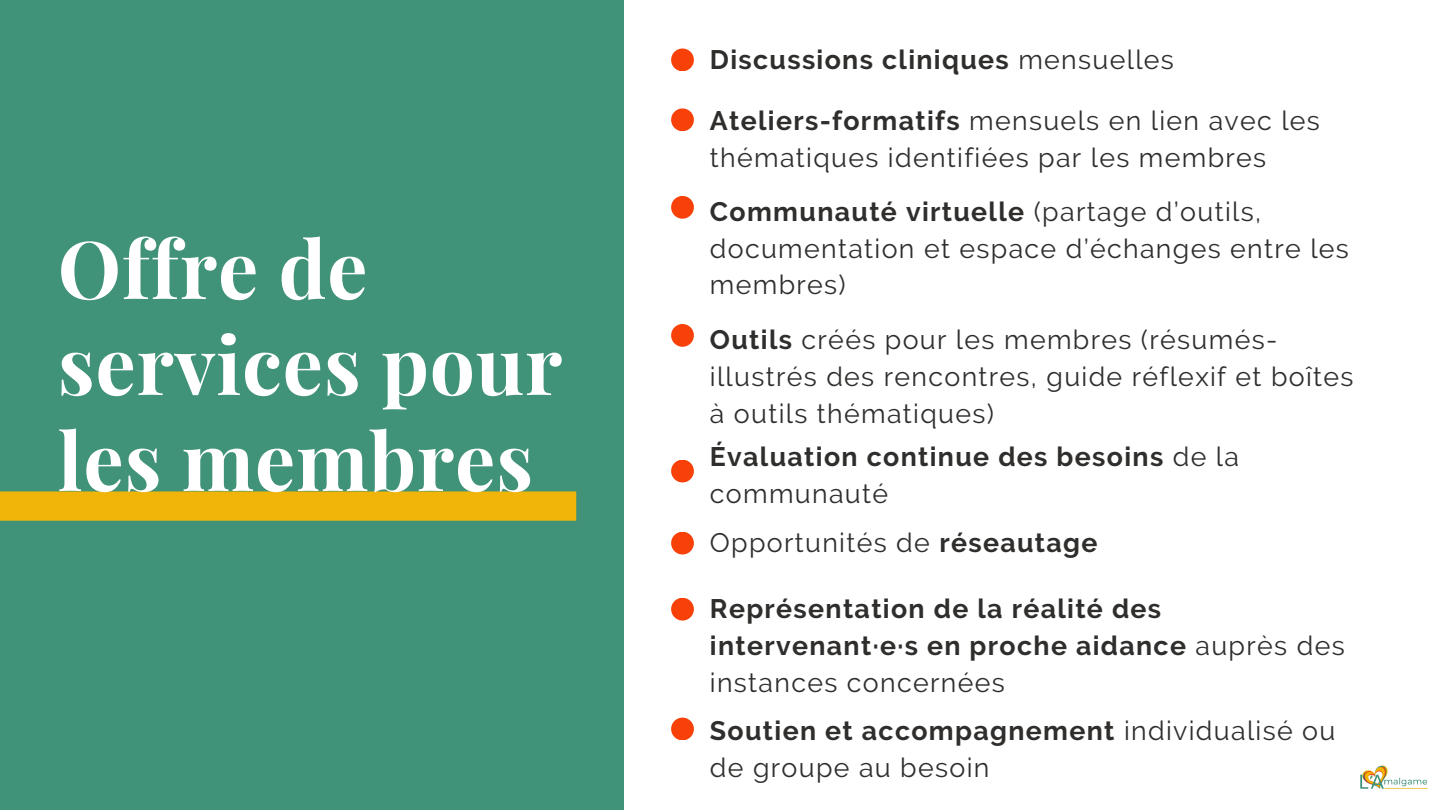
<style>
.page{position:relative;width:1440px;height:810px;background:#409278}
.page>*{position:absolute;margin:0;border:0;box-sizing:border-box;transform-origin:0 0}
.t1{font:700 80px/96px "Playfair Display";letter-spacing:.01em;color:#fff}
.t2{font:26.7px/36.8px "Raleway";letter-spacing:.05em;color:#302e2c}
.t3{font:700 26.7px/36.8px "Raleway";letter-spacing:.05em;color:#302e2c}
.s1{font-weight:400}
.s2{font-weight:700}
</style>
<div class="page">
<div style="left:625px;top:0;width:815px;height:810px;background:#fff"></div>
<div style="left:671px;top:49px;width:23px;height:22px;background:#f84009;border-radius:50%"></div>
<div style="left:671px;top:108px;width:23px;height:23px;background:#f84009;border-radius:50%"></div>
<div style="left:671px;top:196px;width:23px;height:23px;background:#f84009;border-radius:50%"></div>
<div style="left:671px;top:324px;width:23px;height:23px;background:#f84009;border-radius:50%"></div>
<div style="left:671px;top:460px;width:23px;height:22px;background:#f84009;border-radius:50%"></div>
<div style="left:671px;top:532px;width:23px;height:23px;background:#f84009;border-radius:50%"></div>
<div style="left:671px;top:718px;width:23px;height:22px;background:#f84009;border-radius:50%"></div>
<div style="left:671px;top:598px;width:23px;height:23px;background:#f84009;border-radius:50%"></div>
<div style="left:0;top:491px;width:576px;height:30px;background:#f0b508"></div>
<img style="left:1360px;top:765px;width:68px;height:24px">
<p class="t1" style="left:58px;top:218px;width:506px">Offre de services pour les membres</p>
<p class="t3" style="left:710px;top:41px;width:466px">Discussions cliniques <span class="s1">mensuelles</span></p>
<p class="t2" style="left:710px;top:102px;width:612px"><span class="s2">Ateliers-formatifs</span> mensuels en lien avec les thématiques identifiées par les membres</p>
<p class="t2" style="left:710px;top:193px;width:641px"><span class="s2">Communauté virtuelle</span> (partage d’outils, documentation et espace d’échanges entre les membres)</p>
<p class="t2" style="left:710px;top:321px;width:645px"><span class="s2">Outils</span> créés pour les membres (résumés&shy;illustrés des rencontres, guide réflexif et boîtes à outils thématiques)</p>
<p class="t3" style="left:710px;top:438px;width:531px">Évaluation continue des besoins <span class="s1">de la communauté</span></p>
<p class="t2" style="left:710px;top:524px;width:389px">Opportunités de <span class="s2">réseautage</span></p>
<p class="t3" style="left:710px;top:591px;width:636px">Représentation de la réalité des intervenant·e·s en proche aidance <span class="s1">auprès des instances concernées</span></p>
<p class="t2" style="left:710px;top:713px;width:627px"><span class="s2">Soutien et accompagnement</span> individualisé ou de groupe au besoin</p>
</div>
